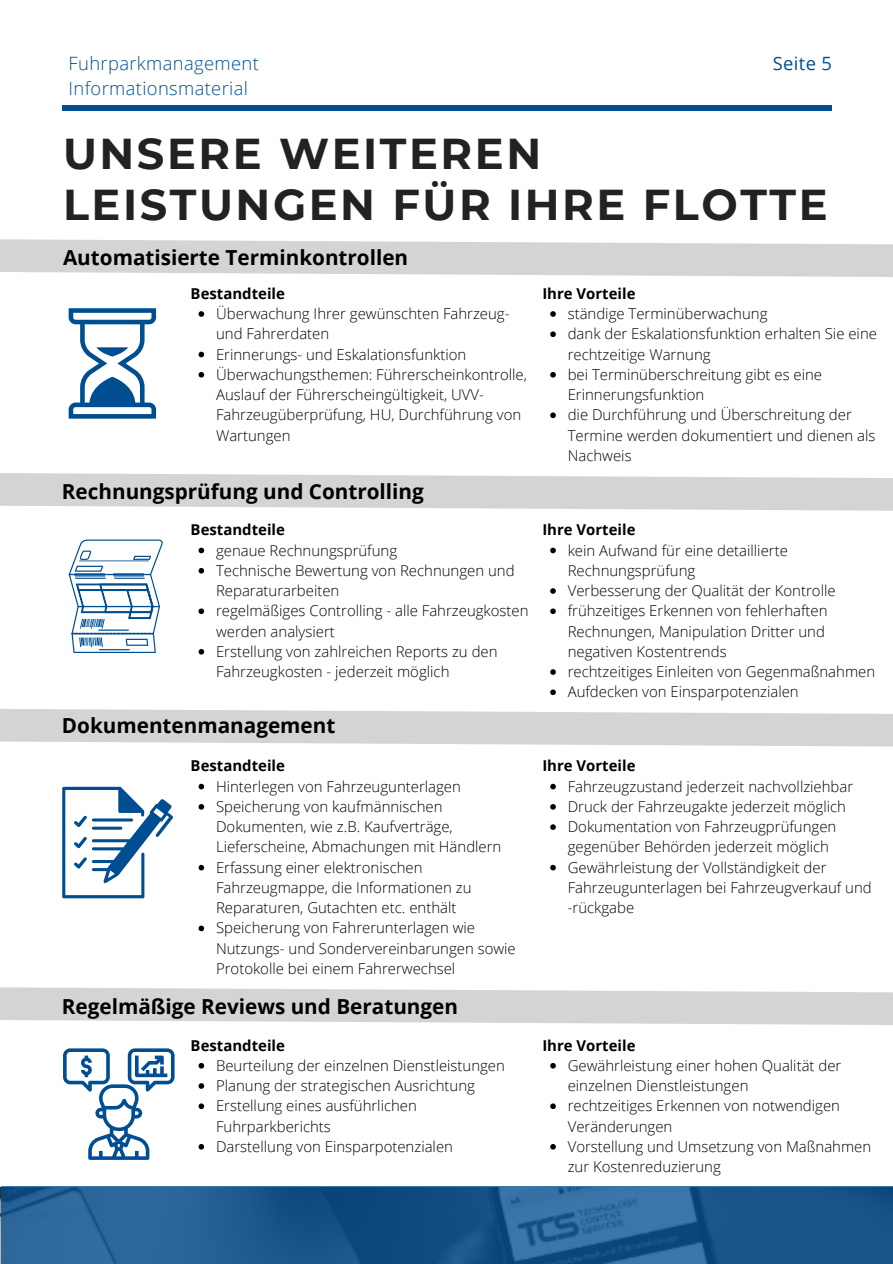
<style>
.page{position:relative;width:893px;height:1264px;background:#fff}
.page>*{position:absolute;margin:0;border:0;box-sizing:border-box;transform-origin:0 0}
.t1{font:700 43.05px/50.7px "Montserrat";letter-spacing:.06em;color:#222}
.t2{font:700 20.7px "Open Sans";color:#000}
.t3{font:300 18.3px/24.8px "Open Sans";letter-spacing:.02em;color:#004e92}
.t4{font:18.3px "Open Sans";letter-spacing:.02em;color:#004e92}
.t5{font:300 15px/20.2px "Open Sans";color:#000}
.t6{font:700 15px "Open Sans";color:#000}
</style>
<div class="page">
<svg style="left:1px;top:1186px;width:891px;height:77px;background:#205a8e"></svg>
<div style="left:62px;top:105px;width:769px;height:6px;background:#004e92"></div>
<svg style="left:0;top:473px;width:892px;height:38px;background:#dadada"></svg>
<svg style="left:69px;top:539px;width:94px;height:114px"></svg>
<svg style="left:0;top:692px;width:892px;height:55px"></svg>
<svg style="left:0;top:987px;width:892px;height:38px;background:#dadada"></svg>
<svg style="left:63px;top:1048px;width:111px;height:111px"></svg>
<svg style="left:62px;top:786px;width:111px;height:112px"></svg>
<svg style="left:198px;top:547px;width:6px;height:6px"></svg>
<svg style="left:198px;top:568px;width:6px;height:5px"></svg>
<svg style="left:198px;top:608px;width:6px;height:6px"></svg>
<svg style="left:198px;top:649px;width:6px;height:5px"></svg>
<svg style="left:550px;top:547px;width:5px;height:6px"></svg>
<svg style="left:550px;top:588px;width:5px;height:6px"></svg>
<svg style="left:550px;top:608px;width:5px;height:6px"></svg>
<svg style="left:550px;top:669px;width:5px;height:6px"></svg>
<svg style="left:550px;top:689px;width:5px;height:6px"></svg>
<svg style="left:198px;top:783px;width:6px;height:6px"></svg>
<svg style="left:198px;top:804px;width:6px;height:5px"></svg>
<svg style="left:198px;top:864px;width:6px;height:6px"></svg>
<svg style="left:198px;top:925px;width:6px;height:6px"></svg>
<svg style="left:550px;top:783px;width:5px;height:6px"></svg>
<svg style="left:550px;top:804px;width:5px;height:5px"></svg>
<svg style="left:550px;top:824px;width:5px;height:6px"></svg>
<svg style="left:550px;top:864px;width:5px;height:6px"></svg>
<svg style="left:198px;top:1063px;width:6px;height:5px"></svg>
<svg style="left:198px;top:1083px;width:6px;height:5px"></svg>
<svg style="left:198px;top:1103px;width:6px;height:6px"></svg>
<svg style="left:198px;top:1144px;width:6px;height:5px"></svg>
<svg style="left:550px;top:1063px;width:5px;height:5px"></svg>
<svg style="left:550px;top:1103px;width:5px;height:6px"></svg>
<svg style="left:550px;top:1144px;width:5px;height:5px"></svg>
<svg style="left:198px;top:311px;width:6px;height:6px"></svg>
<svg style="left:198px;top:352px;width:6px;height:5px"></svg>
<svg style="left:198px;top:372px;width:6px;height:5px"></svg>
<svg style="left:550px;top:311px;width:5px;height:6px"></svg>
<svg style="left:550px;top:331px;width:5px;height:6px"></svg>
<svg style="left:550px;top:372px;width:5px;height:5px"></svg>
<svg style="left:550px;top:412px;width:5px;height:6px"></svg>
<svg style="left:0;top:239px;width:892px;height:38px;background:#dadada"></svg>
<svg style="left:69px;top:308px;width:87px;height:110px"></svg>
<h3 class="t3" style="left:69px;top:51px;width:192px">Fuhrparkmanagement<br>Informationsmaterial</h3>
<p class="t4" style="left:772px;top:51px;width:61px">Seite 5</p>
<h3 class="t1" style="left:63px;top:128px;width:766px">UNSERE WEITEREN<br>LEISTUNGEN FÜR IHRE FLOTTE</h3>
<p class="t2" style="left:63px;top:243px;width:346px">Automatisierte Terminkontrollen</p>
<h4 class="t6" style="left:191px;top:283px;width:96px">Bestandteile</h4>
<p class="t5" style="left:216px;top:303px;width:295px">Überwachung Ihrer gewünschten Fahrzeug&shy;und Fahrerdaten</p>
<p class="t5" style="left:216px;top:343px;width:252px">Erinnerungs- und Eskalationsfunktion</p>
<p class="t5" style="left:216px;top:364px;width:312px">Überwachungsthemen: Führerscheinkontrolle, Auslauf der Führerscheingültigkeit, UVV-Fahrzeugüberprüfung, HU, Durchführung von Wartungen</p>
<p class="t2" style="left:62px;top:477px;width:363px">Rechnungsprüfung und Controlling</p>
<h1 class="t6" style="left:191px;top:519px;width:96px">Bestandteile</h1>
<h2 class="t5" style="left:216px;top:539px;width:183px">genaue Rechnungsprüfung</h2>
<p class="t5" style="left:216px;top:560px;width:300px">Technische Bewertung von Rechnungen und<br>Reparaturarbeiten</p>
<h4 class="t5" style="left:216px;top:600px;width:314px">regelmäßiges Controlling - alle Fahrzeugkosten werden analysiert</h4>
<p class="t5" style="left:216px;top:641px;width:283px">Erstellung von zahlreichen Reports zu den<br>Fahrzeugkosten - jederzeit möglich</p>
<p class="t2" style="left:62px;top:710px;width:275px">Dokumentenmanagement</p>
<p class="t6" style="left:191px;top:755px;width:96px">Bestandteile</p>
<p class="t5" style="left:216px;top:775px;width:246px">Hinterlegen von Fahrzeugunterlagen</p>
<h2 class="t5" style="left:216px;top:796px;width:287px">Speicherung von kaufmännischen<br>Dokumenten, wie z.B. Kaufverträge,<br>Lieferscheine, Abmachungen mit Händlern</h2>
<h4 class="t5" style="left:216px;top:856px;width:257px">Erfassung einer elektronischen<br>Fahrzeugmappe, die Informationen zu<br>Reparaturen, Gutachten etc. enthält</h4>
<p class="t5" style="left:216px;top:917px;width:301px">Speicherung von Fahrerunterlagen wie<br>Nutzungs- und Sondervereinbarungen sowie<br>Protokolle bei einem Fahrerwechsel</p>
<p class="t2" style="left:62px;top:991px;width:397px">Regelmäßige Reviews und Beratungen</p>
<p class="t6" style="left:191px;top:1034px;width:96px">Bestandteile</p>
<p class="t5" style="left:216px;top:1054px;width:290px">Beurteilung der einzelnen Dienstleistungen</p>
<p class="t5" style="left:216px;top:1075px;width:260px">Planung der strategischen Ausrichtung</p>
<p class="t5" style="left:216px;top:1095px;width:202px">Erstellung eines ausführlichen<br>Fuhrparkberichts</p>
<p class="t5" style="left:216px;top:1135px;width:238px">Darstellung von Einsparpotenzialen</p>
<p class="t6" style="left:542px;top:283px;width:95px">Ihre Vorteile</p>
<h2 class="t5" style="left:567px;top:303px;width:201px">ständige Terminüberwachung</h2>
<p class="t5" style="left:567px;top:323px;width:311px">dank der Eskalationsfunktion erhalten Sie eine rechtzeitige Warnung</p>
<h4 class="t5" style="left:567px;top:364px;width:256px">bei Terminüberschreitung gibt es eine<br>Erinnerungsfunktion</h4>
<p class="t5" style="left:567px;top:404px;width:309px">die Durchführung und Überschreitung der<br>Termine werden dokumentiert und dienen als<br>Nachweis</p>
<p class="t6" style="left:542px;top:519px;width:95px">Ihre Vorteile</p>
<p class="t5" style="left:567px;top:539px;width:222px">kein Aufwand für eine detaillierte<br>Rechnungsprüfung</p>
<h4 class="t5" style="left:567px;top:580px;width:269px">Verbesserung der Qualität der Kontrolle</h4>
<p class="t5" style="left:567px;top:600px;width:261px">frühzeitiges Erkennen von fehlerhaften<br>Rechnungen, Manipulation Dritter und negativen Kostentrends</p>
<p class="t5" style="left:567px;top:661px;width:309px">rechtzeitiges Einleiten von Gegenmaßnahmen</p>
<p class="t5" style="left:567px;top:681px;width:232px">Aufdecken von Einsparpotenzialen</p>
<p class="t6" style="left:542px;top:755px;width:95px">Ihre Vorteile</p>
<p class="t5" style="left:567px;top:775px;width:287px">Fahrzeugzustand jederzeit nachvollziehbar</p>
<p class="t5" style="left:567px;top:796px;width:280px">Druck der Fahrzeugakte jederzeit möglich</p>
<h4 class="t5" style="left:567px;top:816px;width:270px">Dokumentation von Fahrzeugprüfungen gegenüber Behörden jederzeit möglich</h4>
<p class="t5" style="left:567px;top:856px;width:305px">Gewährleistung der Vollständigkeit der<br>Fahrzeugunterlagen bei Fahrzeugverkauf und -rückgabe</p>
<h2 class="t6" style="left:542px;top:1034px;width:95px">Ihre Vorteile</h2>
<p class="t5" style="left:567px;top:1054px;width:275px">Gewährleistung einer hohen Qualität der einzelnen Dienstleistungen</p>
<h4 class="t5" style="left:567px;top:1095px;width:274px">rechtzeitiges Erkennen von notwendigen<br>Veränderungen</h4>
<p class="t5" style="left:567px;top:1135px;width:305px">Vorstellung und Umsetzung von Maßnahmen zur Kostenreduzierung</p>
</div>
